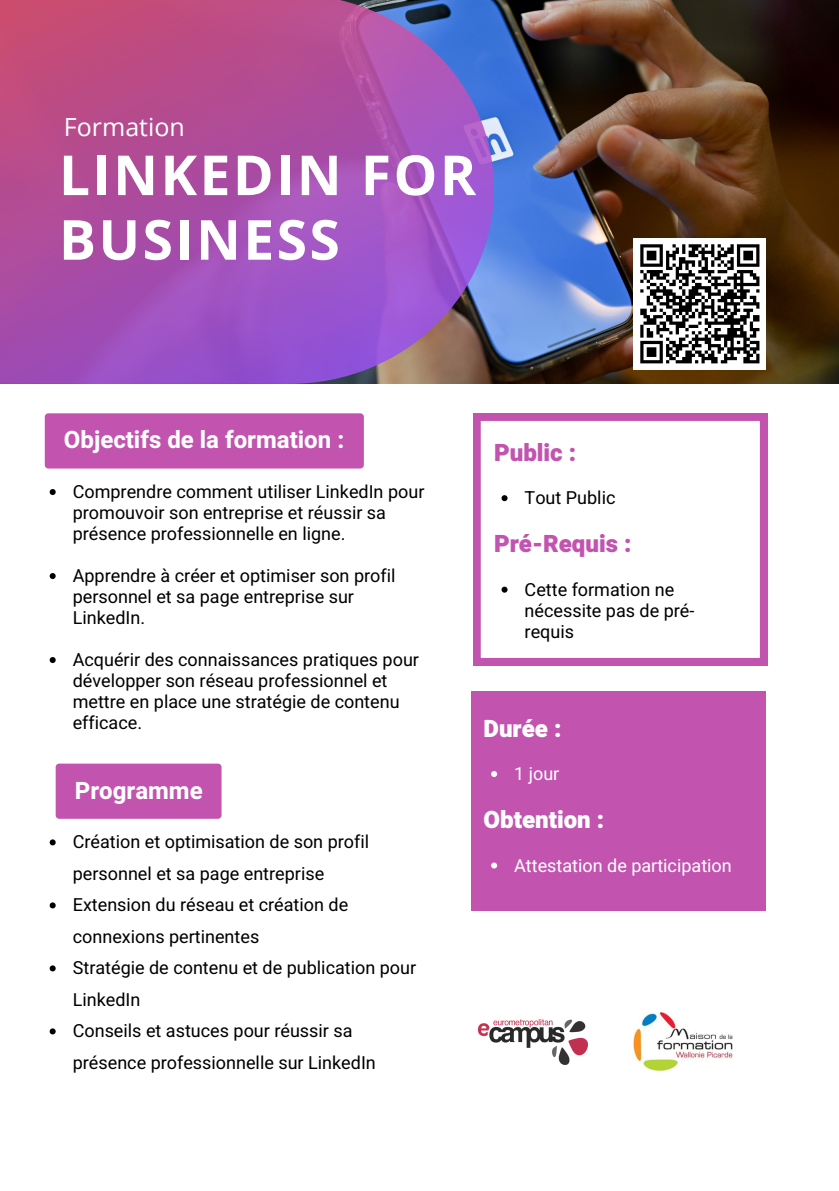
<style>
.page{position:relative;width:839px;height:1191px;background:#fff}
.page>*{position:absolute;margin:0;border:0;box-sizing:border-box;transform-origin:0 0}
.t1{font:700 55.2px/64.6px "Open Sans";letter-spacing:.045em;color:#fff}
.t2{font:25px "Open Sans";color:#fff}
.t3{font:700 24px "Heebo";color:#fff}
.t4{font:900 24px "Heebo";color:#c254b0}
.t5{font:900 24px "Heebo";color:#fff}
.t6{font:18px/21px "Heebo";color:#000}
.t7{font:18px "Heebo";color:#fff}
</style>
<div class="page">
<img style="left:494px;top:0;width:344px;height:384px">
<svg style="left:0;top:0;width:494px;height:384px;background:#a452a8"></svg>
<svg style="left:473px;top:413px;width:294px;height:252px"></svg>
<div style="left:472px;top:692px;width:293px;height:219px;background:#c254b0"></div>
<img style="left:479px;top:1020px;width:108px;height:44px">
<img style="left:633px;top:1012px;width:99px;height:59px">
<div style="left:633px;top:238px;width:132px;height:132px;background:#fff"></div>
<svg style="left:640px;top:244px;width:120px;height:120px"></svg>
<div style="left:45px;top:413px;width:319px;height:56px;background:#c254b0;border-radius:4px"></div>
<div style="left:56px;top:764px;width:165px;height:55px;background:#c254b0;border-radius:4px"></div>
<svg style="left:501px;top:495px;width:6px;height:6px"></svg>
<svg style="left:501px;top:587px;width:6px;height:6px"></svg>
<svg style="left:491px;top:771px;width:6px;height:6px"></svg>
<svg style="left:491px;top:863px;width:6px;height:6px"></svg>
<svg style="left:50px;top:489px;width:6px;height:6px"></svg>
<svg style="left:50px;top:573px;width:6px;height:6px"></svg>
<svg style="left:50px;top:657px;width:6px;height:6px"></svg>
<svg style="left:50px;top:839px;width:6px;height:6px"></svg>
<svg style="left:50px;top:902px;width:6px;height:6px"></svg>
<svg style="left:50px;top:965px;width:6px;height:6px"></svg>
<svg style="left:50px;top:1028px;width:6px;height:6px"></svg>
<p class="t2" style="left:64px;top:110px;width:122px">Formation</p>
<p class="t1" style="left:59px;top:141px;width:419px">LINKEDIN FOR<br>BUSINESS</p>
<p class="t3" style="left:64px;top:423px;width:282px">Objectifs de la formation :</p>
<p class="t6" style="left:73px;top:482px;width:353px">Comprendre comment utiliser LinkedIn pour promouvoir son entreprise et réussir sa présence professionnelle en ligne.</p>
<p class="t6" style="left:73px;top:566px;width:324px">Apprendre à créer et optimiser son profil personnel et sa page entreprise sur<br>LinkedIn.</p>
<p class="t6" style="left:73px;top:650px;width:348px">Acquérir des connaissances pratiques pour développer son réseau professionnel et mettre en place une stratégie de contenu efficace.</p>
<p class="t3" style="left:75px;top:774px;width:129px">Programme</p>
<p class="t6" style="left:73px;top:827px;width:298px;line-height:31.6px">Création et optimisation de son profil personnel et sa page entreprise</p>
<p class="t6" style="left:73px;top:890px;width:277px;line-height:31.6px">Extension du réseau et création de connexions pertinentes</p>
<p class="t6" style="left:73px;top:953px;width:345px;line-height:31.6px">Stratégie de contenu et de publication pour<br>LinkedIn</p>
<p class="t6" style="left:73px;top:1016px;width:304px;line-height:31.6px">Conseils et astuces pour réussir sa présence professionnelle sur LinkedIn</p>
<p class="t4" style="left:494px;top:436px;width:84px">Public :</p>
<p class="t6" style="left:524px;top:488px;width:92px">Tout Public</p>
<p class="t4" style="left:494px;top:527px;width:139px">Pré-Requis :</p>
<p class="t6" style="left:524px;top:580px;width:171px">Cette formation ne nécessite pas de pré&shy;requis</p>
<p class="t5" style="left:483px;top:711px;width:79px">Durée :</p>
<p class="t7" style="left:514px;top:761px;width:47px">1 jour</p>
<p class="t5" style="left:483px;top:803px;width:122px">Obtention :</p>
<p class="t7" style="left:514px;top:853px;width:219px">Attestation de participation</p>
</div>
